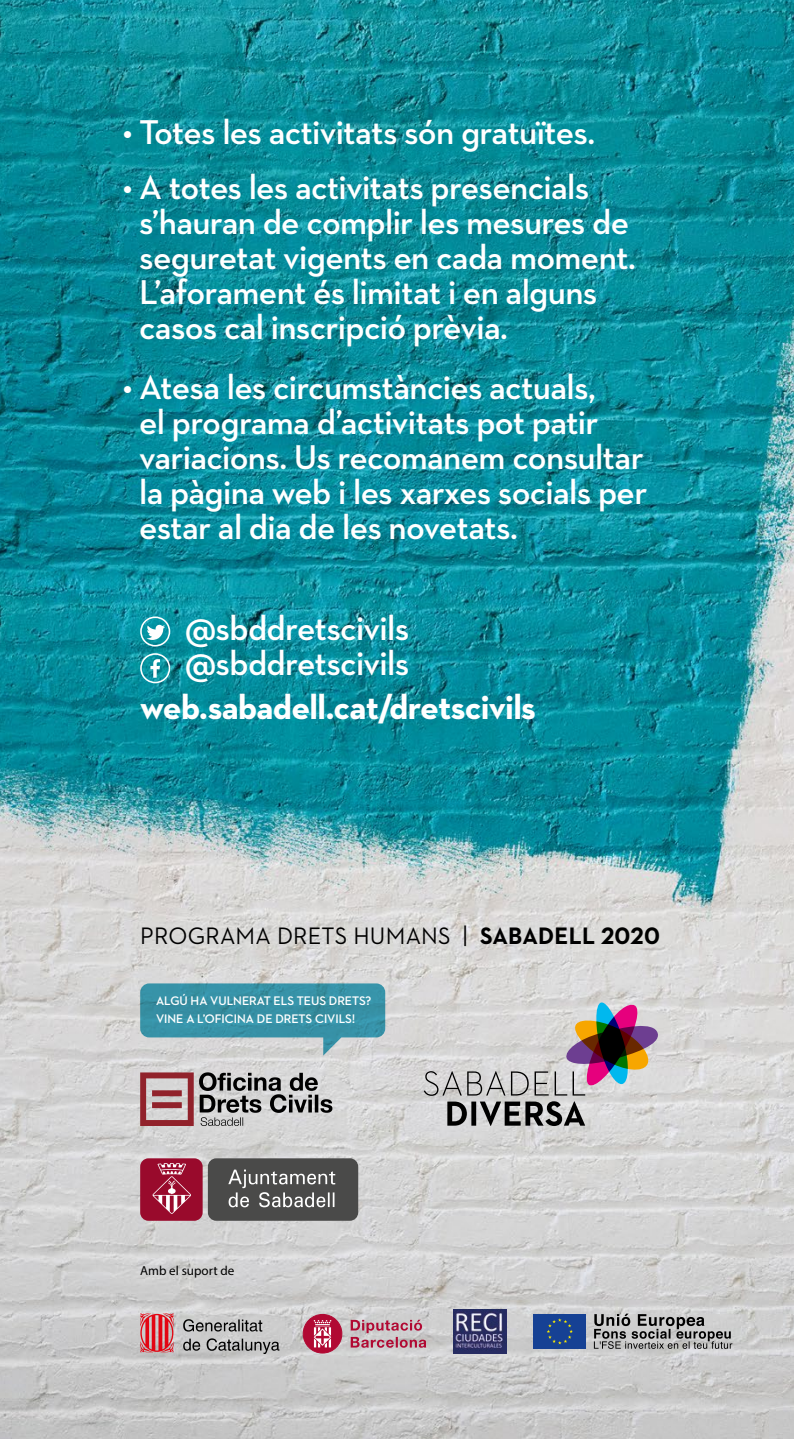
<style>
.page{position:relative;width:794px;height:1439px;background:#fff}
.page>*{position:absolute;margin:0;border:0;box-sizing:border-box;transform-origin:0 0}
.t1{font:600 35px/35px "Neutraface 2 Text";letter-spacing:-.02em;color:#fff}
.t2{font:700 35px "Neutraface 2 Text";letter-spacing:-.02em;color:#fff}
.t3{font:24.15px "Neutraface 2 Text";letter-spacing:.01em;color:#000}
.t4{font:13.12px "Myriad Pro";color:#000}
.t5{font:700 12.6px/17.3px "Neutraface 2 Display";color:#fff}
.s1{font-weight:700}
</style>
<div class="page">
<img style="left:0;top:0;width:794px;height:1439px">
<div style="left:208px;top:1158px;width:150px;height:62px;background:#4a4a49;border-radius:8px"></div>
<div style="left:140px;top:1158px;width:63px;height:62px;background:#990a2c;border-radius:8px"></div>
<svg style="left:152px;top:1163px;width:39px;height:51px"></svg>
<svg style="left:228px;top:1169px;width:107px;height:38px"></svg>
<svg style="left:424px;top:1001px;width:237px;height:125px;background:#b8b0b2"></svg>
<svg style="left:140px;top:1072px;width:192px;height:54px;background:#a29293"></svg>
<svg style="left:140px;top:983px;width:245px;height:72px;background:#5da1b1"></svg>
<svg style="left:183px;top:1319px;width:96px;height:35px;background:#a1a1a1"></svg>
<svg style="left:140px;top:1313px;width:34px;height:39px"></svg>
<svg style="left:351px;top:1319px;width:75px;height:28px;background:#c2909d"></svg>
<div style="left:303px;top:1314px;width:39px;height:39px;background:#b10933;border-radius:50%"></div>
<div style="left:303px;top:1314px;width:39px;height:39px;border:1px solid #b10933;border-radius:50%"></div>
<svg style="left:314px;top:1320px;width:17px;height:27px"></svg>
<img style="left:453px;top:1309px;width:54px;height:45px">
<div style="left:534px;top:1314px;width:52px;height:34px;background:#164194"></div>
<svg style="left:547px;top:1318px;width:26px;height:26px"></svg>
<svg style="left:594px;top:1313px;width:138px;height:36px;background:#979797"></svg>
<svg style="left:140px;top:616px;width:30px;height:30px"></svg>
<svg style="left:140px;top:653px;width:30px;height:30px"></svg>
<p class="t1" style="left:123px;top:114px;width:474px">• Totes les activitats són gratuïtes.</p>
<p class="t1" style="left:139px;top:169px;width:498px;text-indent:-16px">• A totes les activitats presencials s’hauran de complir les mesures de seguretat vigents en cada moment.<br>L’aforament és limitat i en alguns casos cal inscripció prèvia.</p>
<p class="t1" style="left:139px;top:369px;width:510px;text-indent:-16px">• Atesa les circumstàncies actuals,<br>el programa d’activitats pot patir variacions. Us recomanem consultar la pàgina web i les xarxes socials per estar al dia de les novetats.</p>
<p class="t1" style="left:185px;top:610px;width:226px">@sbddretscivils @sbddretscivils</p>
<p class="t2" style="left:140px;top:685px;width:397px">web.sabadell.cat/dretscivils</p>
<p class="t3" style="left:140px;top:920px;width:521px">PROGRAMA DRETS HUMANS | <span class="s1">SABADELL 2020</span></p>
<p class="t5" style="left:156px;top:992px;width:217px">ALGÚ HA VULNERAT ELS TEUS DRETS?<br>VINE A L’OFICINA DE DRETS CIVILS!</p>
<p class="t4" style="left:140px;top:1262px;width:96px">Amb el suport de</p>
</div>
